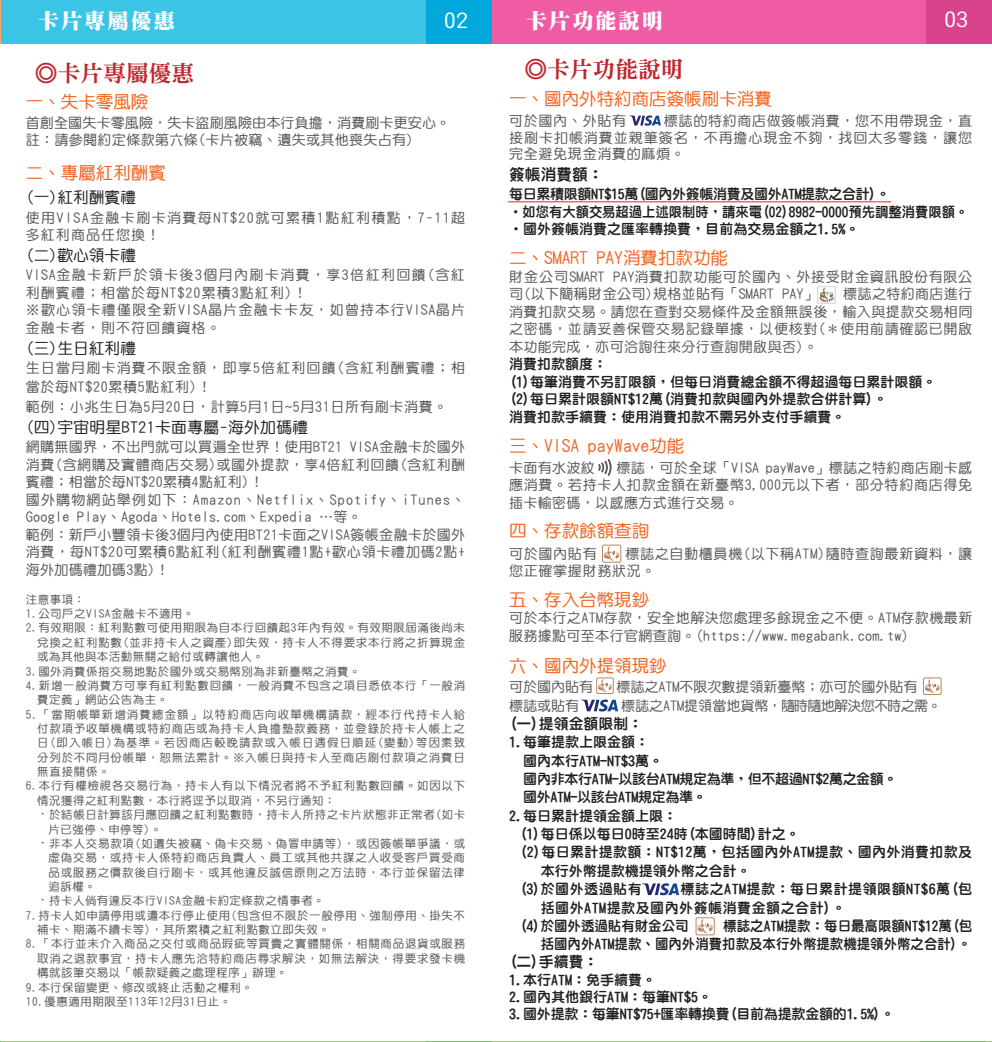
<style>
.page{position:relative;width:992px;height:1042px;background:#fff}
.page>*{position:absolute;margin:0;border:0;box-sizing:border-box;transform-origin:0 0}
.t1{font:22.75px "DFN Ming W9 WIN BF";color:#c0262d}
.t2{font:21.18px "DF Yuan W5 WIN BF";color:#fff;scale:1.15 1}
.t3{font:21px "DF Ming W12 WIN BF";letter-spacing:.1em;color:#fff}
.t4{font:17.5px "DF Yuan W5 WIN BF";color:#f36421}
.t5{font:15.75px "DF Yuan W5 WIN BF";letter-spacing:.025em;color:#231f20}
.t6{font:15.75px "DF Yuan W8 WIN BF";color:#231f20}
.t7{font:14.88px "DF Yuan W8 WIN BF";color:#231f20}
.t8{font:14px/17.5px "DF Yuan W5 WIN BF";letter-spacing:.05em;color:#57585a}
.t9{font:14px/17.5px "DF Yuan W8 WIN BF";color:#231f20}
.t10{font:14px/17.5px "DF Yuan W5 WIN BF";letter-spacing:.025em;color:#57585a}
.t11{font:14px/17.5px "DF Yuan W5 WIN BF";letter-spacing:.085em;color:#57585a}
.t12{font:14px/17.5px "DF Yuan W5 WIN BF";letter-spacing:.03em;color:#57585a}
.t13{font:14px/17.5px "DF Yuan W5 WIN BF";letter-spacing:.01em;color:#57585a}
.t14{font:14px "DF Yuan W8 WIN BF";letter-spacing:.035em;color:#231f20}
.t15{font:14px/18.4px "DF Yuan W8 WIN BF";color:#231f20;text-align:right;scale:.96 1}
.t16{font:14px/17.5px "DF Yuan W5 WIN BF";letter-spacing:.07em;color:#57585a;text-align:right}
.t17{font:14px "DF Yuan W8 WIN BF";letter-spacing:-.025em;color:#231f20}
.t18{font:14px "DF Yuan W5 WIN BF";color:#57585a}
.t19{font:14px/17.5px "DF Yuan W5 WIN BF";letter-spacing:.1em;color:#57585a}
.t20{font:14px "DF Yuan W8 WIN BF";letter-spacing:.02em;color:#231f20}
.t21{font:11.38px "DF Yuan W5 WIN BF";letter-spacing:.07em;color:#57585a}
.t22{font:11.38px "DF Yuan W5 WIN BF";letter-spacing:.05em;color:#57585a}
.t23{font:11.38px "DF Yuan W5 WIN BF";letter-spacing:.105em;color:#57585a}
.s1{font-family:"Adobe Ming Std";font-weight:300}
</style>
<div class="page">
<div style="left:483px;top:0;width:508px;height:43px;background:#ef5ca3"></div>
<div style="left:0;top:0;width:487px;height:44px;background:#3ac4e5"></div>
<div style="left:425px;top:0;width:66px;height:44px;background:#00a8db"></div>
<div style="left:925px;top:0;width:66px;height:43px;background:#d9438b"></div>
<svg style="left:604px;top:546px;width:14px;height:14px"></svg>
<div style="left:602px;top:544px;width:18px;height:18px;border:1px solid #b9875f;border-radius:2px"></div>
<img style="left:817px;top:286px;width:17px;height:17px">
<svg style="left:598px;top:679px;width:13px;height:12px"></svg>
<div style="left:596px;top:677px;width:17px;height:16px;border:1px solid #b9875f"></div>
<svg style="left:924px;top:679px;width:14px;height:13px"></svg>
<div style="left:922px;top:677px;width:18px;height:17px;border:1px solid #b9875f"></div>
<svg style="left:697px;top:919px;width:15px;height:13px"></svg>
<div style="left:695px;top:917px;width:19px;height:17px;border:1px solid #b9875f;border-radius:2px"></div>
<svg style="left:629px;top:115px;width:31px;height:11px"></svg>
<svg style="left:581px;top:699px;width:37px;height:12px"></svg>
<svg style="left:642px;top:883px;width:36px;height:11px"></svg>
<hr style="left:508px;top:201px;width:382px;height:1px;background:#ee1d23">
<svg style="left:598px;top:459px;width:13px;height:17px"></svg>
<hr style="left:0;top:1041px;width:991px;height:1px;background:#8bc63e">
<hr style="left:425px;top:1041px;width:66px;height:1px;background:#7ac24b">
<hr style="left:919px;top:1040px;width:65px;height:1px;background:#7ac24b">
<h3 class="t3" style="left:38px;top:11px;width:138px">卡片專屬優惠</h3>
<h2 class="t2" style="left:443px;top:10px;width:23px">02</h2>
<h3 class="t3" style="left:526px;top:11px;width:138px">卡片功能說明</h3>
<h2 class="t2" style="left:943px;top:9px;width:23px">03</h2>
<h1 class="t1" style="left:35px;top:62px;width:161px">◎卡片專屬優惠</h1>
<h1 class="t1" style="left:524px;top:58px;width:161px">◎卡片功能說明</h1>
<h3 class="t4" style="left:509px;top:90px;width:264px">一、國內外特約商店簽帳刷卡消費</h3>
<p class="t8" style="left:509px;top:112px;width:118px">可於國內、外貼有</p>
<h3 class="t4" style="left:26px;top:93px;width:124px">一、失卡零風險</h3>
<p class="t13" style="left:26px;top:114px;width:426px">首創全國失卡零風險，失卡盜刷風險由本行負擔，消費刷卡更安心。註：請參閱約定條款第六條(卡片被竊、遺失或其他喪失占有)</p>
<h3 class="t4" style="left:26px;top:164px;width:141px">二、專屬紅利酬賓</h3>
<h3 class="t5" style="left:26px;top:189px;width:112px">(一)紅利酬賓禮</h3>
<p class="t19" style="left:26px;top:208px;width:441px">使用VISA金融卡刷卡消費每NT$20就可累積1點紅利積點，7-11超多紅利商品任您換！</p>
<h3 class="t5" style="left:26px;top:247px;width:112px">(二)歡心領卡禮</h3>
<p class="t11" style="left:26px;top:266px;width:440px">VISA金融卡新戶於領卡後3個月內刷卡消費，享3倍紅利回饋(含紅利酬賓禮；相當於每NT$20累積3點紅利)！<br>※歡心領卡禮僅限全新VISA晶片金融卡卡友，如曾持本行VISA晶片金融卡者，則不符回饋資格。</p>
<h3 class="t5" style="left:26px;top:340px;width:112px">(三)生日紅利禮</h3>
<p class="t8" style="left:26px;top:358px;width:440px;line-height:19.2px">生日當月刷卡消費不限金額，即享5倍紅利回饋(含紅利酬賓禮；相當於每NT$20累積5點紅利)！<br>範例：小兆生日為5月20日，計算5月1日~5月31日所有刷卡消費。</p>
<h3 class="t5" style="left:26px;top:419px;width:284px">(四)宇宙明星BT21卡面專屬-海外加碼禮</h3>
<p class="t10" style="left:26px;top:438px;width:441px">網購無國界，不出門就可以買遍全世界！使用BT21 VISA金融卡於國外消費(含網購及實體商店交易)或國外提款，享4倍紅利回饋(含紅利酬賓禮；相當於每NT$20累積4點紅利)！<br>國外購物網站舉例如下：Amazon、Netflix、Spotify、iTunes、Google Play、Agoda、Hotels.com、Expedia …等。<br>範例：新戶小豐領卡後3個月內使用BT21卡面之VISA簽帳金融卡於國外消費，每NT$20可累積6點紅利(紅利酬賓禮1點+歡心領卡禮加碼2點+海外加碼禮加碼3點)！</p>
<p class="t21" style="left:26px;top:593px;width:61px">注意事項：</p>
<p class="t22" style="left:26px;top:607px;width:170px">1.公司戶之VISA金融卡不適用。</p>
<p class="t21" style="left:26px;top:622px;width:440px">2.有效期限：紅利點數可使用期限為自本行回饋起3年內有效。有效期限屆滿後尚未</p>
<p class="t21" style="left:37px;top:636px;width:429px">兌換之紅利點數(並非持卡人之資產)即失效，持卡人不得要求本行將之折算現金</p>
<p class="t22" style="left:37px;top:650px;width:228px">或為其他與本活動無關之給付或轉讓他人。</p>
<p class="t22" style="left:26px;top:665px;width:336px">3.國外消費係指交易地點於國外或交易幣別為非新臺幣之消費。</p>
<p class="t21" style="left:26px;top:679px;width:440px">4.新增一般消費方可享有紅利點數回饋，一般消費不包含之項目悉依本行「一般消</p>
<p class="t22" style="left:37px;top:694px;width:132px">費定義」網站公告為主。</p>
<p class="t23" style="left:26px;top:708px;width:440px">5.「當期帳單新增消費總金額」以特約商店向收單機構請款，經本行代持卡人給</p>
<p class="t21" style="left:37px;top:722px;width:429px">付款項予收單機構或特約商店或為持卡人負擔墊款義務，並登錄於持卡人帳上之</p>
<p class="t23" style="left:37px;top:737px;width:429px">日(即入帳日)為基準。若因商店較晚請款或入帳日遇假日順延(變動)等因素致</p>
<p class="t21" style="left:37px;top:751px;width:429px">分列於不同月份帳單，恕無法累計。※入帳日與持卡人至商店刷付款項之消費日</p>
<p class="t21" style="left:37px;top:765px;width:74px">無直接關係。</p>
<p class="t21" style="left:26px;top:780px;width:440px">6.本行有權檢視各交易行為，持卡人有以下情況者將不予紅利點數回饋。如因以下</p>
<p class="t22" style="left:37px;top:794px;width:300px">情況獲得之紅利點數，本行將逕予以取消，不另行通知：</p>
<p class="t21" style="left:37px;top:808px;width:429px"><span class="s1">‧</span>於結帳日計算該月應回饋之紅利點數時，持卡人所持之卡片狀態非正常者(如卡</p>
<p class="t21" style="left:49px;top:823px;width:115px">片已強停、申停等)。</p>
<p class="t21" style="left:37px;top:837px;width:429px"><span class="s1">‧</span>非本人交易款項(如遺失被竊、偽卡交易、偽冒申請等)，或因簽帳單爭議，或</p>
<p class="t21" style="left:49px;top:851px;width:418px">虛偽交易，或持卡人係特約商店負責人、員工或其他共謀之人收受客戶買受商</p>
<p class="t21" style="left:49px;top:866px;width:418px">品或服務之價款後自行刷卡，或其他違反誠信原則之方法時，本行並保留法律</p>
<p class="t21" style="left:49px;top:880px;width:49px">追訴權。</p>
<p class="t22" style="left:37px;top:894px;width:289px"><span class="s1">‧</span>持卡人倘有違反本行VISA金融卡約定條款之情事者。</p>
<p class="t21" style="left:26px;top:909px;width:440px">7.持卡人如申請停用或遭本行停止使用(包含但不限於一般停用、強制停用、掛失不</p>
<p class="t22" style="left:37px;top:923px;width:294px">補卡、期滿不續卡等)，其所累積之紅利點數立即失效。</p>
<p class="t21" style="left:26px;top:938px;width:440px">8.「本行並未介入商品之交付或商品瑕疵等買賣之實體關係，相關商品退貨或服務</p>
<p class="t21" style="left:37px;top:952px;width:429px">取消之退款事宜，持卡人應先洽特約商店尋求解決，如無法解決，得要求發卡機</p>
<p class="t22" style="left:37px;top:966px;width:252px">構就該筆交易以「帳款疑義之處理程序」辦理。</p>
<p class="t22" style="left:26px;top:981px;width:228px">9.本行保留變更、修改或終止活動之權利。</p>
<p class="t22" style="left:26px;top:995px;width:207px">10.優惠適用期限至113年12月31日止。</p>
<p class="t16" style="left:509px;top:112px;width:464px">標誌的特約商店做簽帳消費，您不用帶現金，直<br>接刷卡扣帳消費並親筆簽名，不再擔心現金不夠，找回太多零錢，讓您</p>
<p class="t8" style="left:509px;top:145px;width:177px">完全避免現金消費的麻煩。</p>
<h3 class="t6" style="left:509px;top:166px;width:96px">簽帳消費額：</h3>
<p class="t9" style="left:509px;top:185px;width:460px">每日累積限額NT$15萬(國內外簽帳消費及國外ATM提款之合計)。<br>‧如您有大額交易超過上述限制時，請來電(02)8982-0000預先調整消費限額。‧國外簽帳消費之匯率轉換費，目前為交易金額之1.5%。</p>
<h3 class="t4" style="left:509px;top:249px;width:220px">二、SMART PAY消費扣款功能</h3>
<p class="t8" style="left:509px;top:268px;width:464px">財金公司SMART PAY消費扣款功能可於國內、外接受財金資訊股份有限公司(以下簡稱財金公司)規格並貼有「SMART PAY」</p>
<p class="t8" style="left:509px;top:285px;width:464px;text-align:justify;text-indent:334px">標誌之特約商店進行消費扣款交易。請您在查對交易條件及金額無誤後，輸入與提款交易相同之密碼，並請妥善保管交易記錄單據，以便核對(＊使用前請確認已開啟本功能完成，亦可洽詢往來分行查詢開啟與否)。</p>
<p class="t9" style="left:509px;top:355px;width:428px">消費扣款額度：<br>(1)每筆消費不另訂限額，但每日消費總金額不得超過每日累計限額。(2)每日累計限額NT$12萬(消費扣款與國內外提款合併計算)。<br>消費扣款手續費：使用消費扣款不需另外支付手續費。</p>
<h3 class="t4" style="left:509px;top:436px;width:176px">三、VISA payWave功能</h3>
<p class="t8" style="left:509px;top:458px;width:87px">卡面有水波紋</p>
<p class="t8" style="left:509px;top:458px;width:464px;text-align:justify;text-indent:107px">標誌，可於全球「VISA payWave」標誌之特約商店刷卡感應消費。若持卡人扣款金額在新臺幣3,000元以下者，部分特約商店得免插卡輸密碼，以感應方式進行交易。</p>
<h3 class="t4" style="left:509px;top:522px;width:141px">四、存款餘額查詢</h3>
<p class="t8" style="left:509px;top:544px;width:89px">可於國內貼有</p>
<p class="t8" style="left:509px;top:544px;width:464px;text-indent:116px">標誌之自動櫃員機(以下稱ATM)隨時查詢最新資料，讓您正確掌握財務狀況。</p>
<h3 class="t4" style="left:509px;top:590px;width:141px">五、存入台幣現鈔</h3>
<p class="t12" style="left:509px;top:609px;width:464px">可於本行之ATM存款，安全地解決您處理多餘現金之不便。ATM存款機最新服務據點可至本行官網查詢。(https://www.megabank.com.tw)</p>
<h3 class="t4" style="left:509px;top:657px;width:159px">六、國內外提領現鈔</h3>
<p class="t8" style="left:509px;top:677px;width:85px">可於國內貼有</p>
<p class="t18" style="left:616px;top:679px;width:302px">標誌之ATM不限次數提領新臺幣；亦可於國外貼有</p>
<p class="t8" style="left:509px;top:696px;width:71px">標誌或貼有</p>
<p class="t18" style="left:621px;top:698px;width:321px">標誌之ATM提領當地貨幣，隨時隨地解決您不時之需。</p>
<h3 class="t7" style="left:509px;top:715px;width:135px">(一)提領金額限制：</h3>
<p class="t9" style="left:509px;top:733px;width:141px">1.每筆提款上限金額：</p>
<p class="t9" style="left:523px;top:751px;width:141px">國內本行ATM-NT$3萬。</p>
<p class="t17" style="left:523px;top:771px;width:376px">國內非本行ATM-以該台ATM規定為準，但不超過NT$2萬之金額。</p>
<p class="t17" style="left:523px;top:789px;width:185px">國外ATM-以該台ATM規定為準。</p>
<p class="t9" style="left:509px;top:806px;width:169px">2.每日累計提領金額上限：</p>
<p class="t9" style="left:519px;top:824px;width:281px">(1)每日係以每日0時至24時(本國時間)計之。</p>
<p class="t20" style="left:519px;top:844px;width:454px">(2)每日累計提款額：NT$12萬，包括國內外ATM提款、國內外消費扣款及</p>
<p class="t9" style="left:540px;top:861px;width:211px">本行外幣提款機提領外幣之合計。</p>
<p class="t14" style="left:519px;top:881px;width:123px">(3)於國外透過貼有</p>
<p class="t14" style="left:680px;top:881px;width:293px">標誌之ATM提款：每日累計提領限額NT$6萬(包</p>
<p class="t14" style="left:540px;top:900px;width:306px">括國外ATM提款及國內外簽帳消費金額之合計)。</p>
<p class="t9" style="left:519px;top:916px;width:170px">(4)於國外透過貼有財金公司</p>
<p class="t15" style="left:540px;top:916px;width:451px">標誌之ATM提款：每日最高限額NT$12萬(包<br>括國內外ATM提款、國內外消費扣款及本行外幣提款機提領外幣之合計)。</p>
<h3 class="t7" style="left:509px;top:954px;width:91px">(二)手續費：</h3>
<p class="t9" style="left:509px;top:970px;width:387px">1.本行ATM：免手續費。<br>2.國內其他銀行ATM：每筆NT$5。<br>3.國外提款：每筆NT$75+匯率轉換費(目前為提款金額的1.5%)。</p>
</div>
